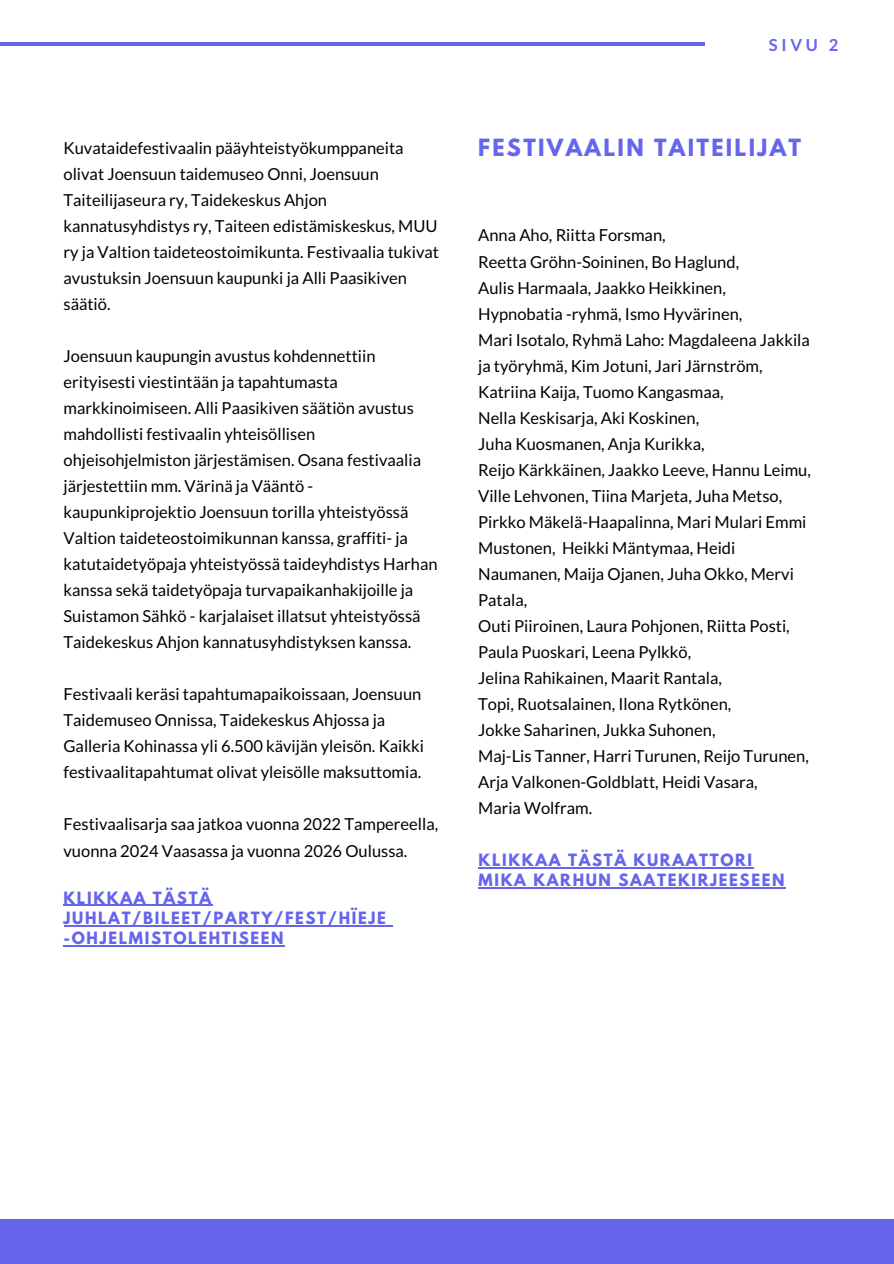
<style>
.page{position:relative;width:894px;height:1264px;background:#fff}
.page>*{position:absolute;margin:0;border:0;box-sizing:border-box;transform-origin:0 0}
.t1{font:700 21px "League Spartan";letter-spacing:.11em;color:#6565ee}
.t2{font:16.5px/26px "Lato";color:#000}
.t3{font:700 16.5px "Lato";color:#6565ee}
.t4{font:700 15px/20.2px "League Spartan";letter-spacing:.11em;color:#6565ee}
</style>
<div class="page">
<hr style="left:0;top:42px;width:704px;height:3px;background:#6565ee">
<div style="left:0;top:1219px;width:893px;height:44px;background:#6565ee"></div>
<hr style="left:478px;top:867px;width:275px;height:1px;background:#6565ee">
<hr style="left:478px;top:887px;width:307px;height:1px;background:#6565ee">
<hr style="left:63px;top:904px;width:150px;height:1px;background:#6565ee">
<hr style="left:63px;top:925px;width:324px;height:1px;background:#6565ee">
<hr style="left:63px;top:945px;width:222px;height:1px;background:#6565ee">
<p class="t2" style="left:63px;top:134px;width:377px">Kuvataidefestivaalin pääyhteistyökumppaneita olivat Joensuun taidemuseo Onni, Joensuun Taiteilijaseura ry, Taidekeskus Ahjon kannatusyhdistys ry, Taiteen edistämiskeskus, MUU ry ja Valtion taideteostoimikunta. Festivaalia tukivat avustuksin Joensuun kaupunki ja Alli Paasikiven säätiö.</p>
<p class="t2" style="left:63px;top:342px;width:375px">Joensuun kaupungin avustus kohdennettiin erityisesti viestintään ja tapahtumasta markkinoimiseen. Alli Paasikiven säätiön avustus mahdollisti festivaalin yhteisöllisen ohjeisohjelmiston järjestämisen. Osana festivaalia järjestettiin mm. Värinä ja Vääntö - kaupunkiprojektio Joensuun torilla yhteistyössä Valtion taideteostoimikunnan kanssa, graffiti- ja katutaidetyöpaja yhteistyössä taideyhdistys Harhan kanssa sekä taidetyöpaja turvapaikanhakijoille ja Suistamon Sähkö - karjalaiset illatsut yhteistyössä Taidekeskus Ahjon kannatusyhdistyksen kanssa.</p>
<p class="t2" style="left:63px;top:681px;width:362px">Festivaali keräsi tapahtumapaikoissaan, Joensuun Taidemuseo Onnissa, Taidekeskus Ahjossa ja Galleria Kohinassa yli 6.500 kävijän yleisön. Kaikki festivaalitapahtumat olivat yleisölle maksuttomia.</p>
<p class="t2" style="left:63px;top:811px;width:376px">Festivaalisarja saa jatkoa vuonna 2022 Tampereella, vuonna 2024 Vaasassa ja vuonna 2026 Oulussa.</p>
<p class="t4" style="left:63px;top:889px;width:324px">KLIKKAA TÄSTÄ<br>JUHLAT/BILEET/PARTY/FEST/HÏEJE -OHJELMISTOLEHTISEEN</p>
<p class="t3" style="left:768px;top:35px;width:71px">SIVU 2</p>
<p class="t1" style="left:478px;top:137px;width:324px">FESTIVAALIN TAITEILIJAT</p>
<p class="t2" style="left:478px;top:222px;width:334px">Anna Aho, Riitta Forsman,<br>Reetta Gröhn-Soininen, Bo Haglund,<br>Aulis Harmaala, Jaakko Heikkinen, Hypnobatia -ryhmä, Ismo Hyvärinen,<br>Mari Isotalo, Ryhmä Laho: Magdaleena Jakkila ja työryhmä, Kim Jotuni, Jari Järnström, Katriina Kaija, Tuomo Kangasmaa,<br>Nella Keskisarja, Aki Koskinen,<br>Juha Kuosmanen, Anja Kurikka,<br>Reijo Kärkkäinen, Jaakko Leeve, Hannu Leimu, Ville Lehvonen, Tiina Marjeta, Juha Metso, Pirkko Mäkelä-Haapalinna, Mari Mulari Emmi Mustonen, Heikki Mäntymaa, Heidi Naumanen, Maija Ojanen, Juha Okko, Mervi Patala,<br>Outi Piiroinen, Laura Pohjonen, Riitta Posti, Paula Puoskari, Leena Pylkkö,<br>Jelina Rahikainen, Maarit Rantala,<br>Topi, Ruotsalainen, Ilona Rytkönen,<br>Jokke Saharinen, Jukka Suhonen,<br>Maj-Lis Tanner, Harri Turunen, Reijo Turunen, Arja Valkonen-Goldblatt, Heidi Vasara,<br>Maria Wolfram.</p>
<p class="t4" style="left:478px;top:851px;width:307px">KLIKKAA TÄSTÄ KURAATTORI<br>MIKA KARHUN SAATEKIRJEESEEN</p>
</div>
